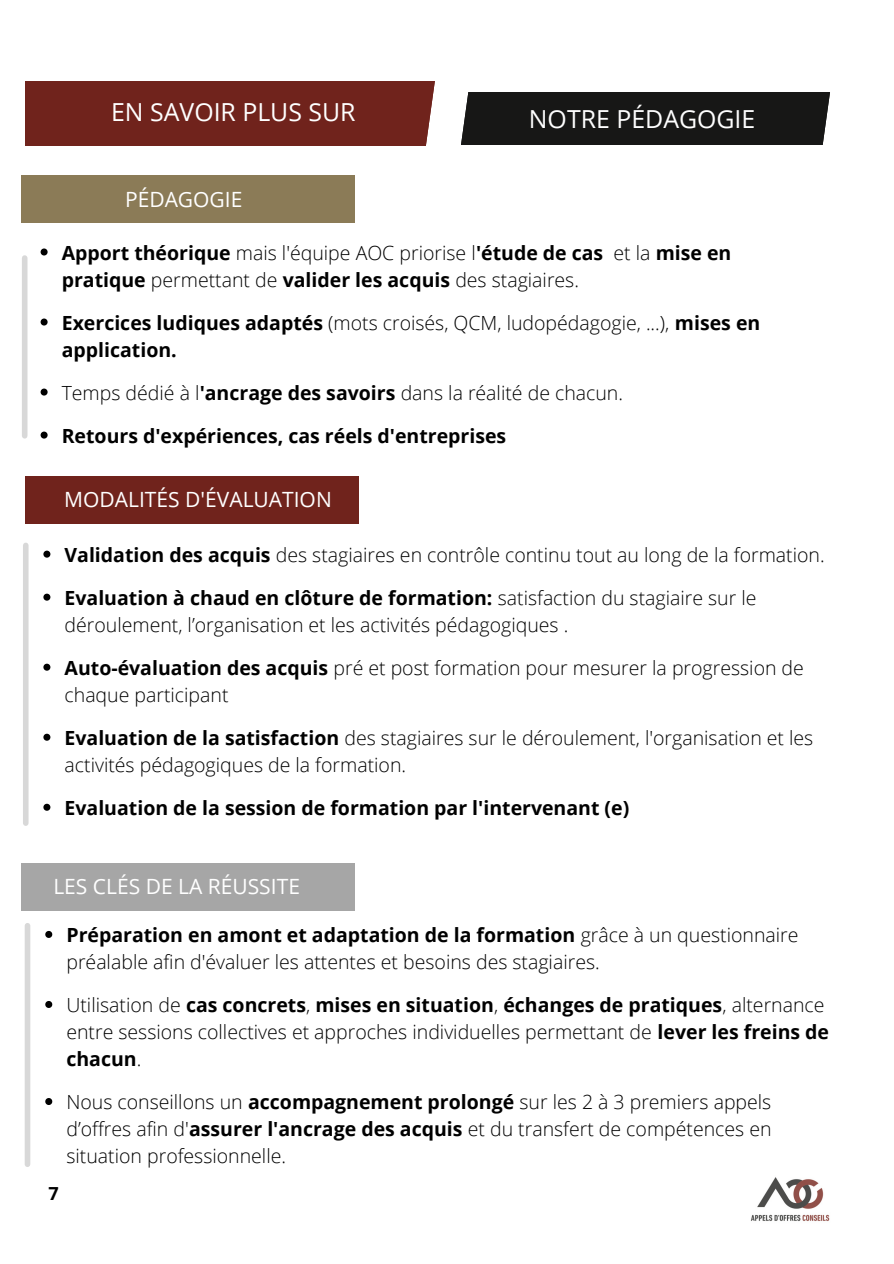
<style>
.page{position:relative;width:894px;height:1264px;background:#fff}
.page>*{position:absolute;margin:0;border:0;box-sizing:border-box;transform-origin:0 0}
.t1{font:24.9px "Open Sans";color:#fff}
.t2{font:21px "Open Sans";color:#fff}
.t3{font:300 19.5px/27px "Open Sans";color:#000}
.t4{font:700 19.5px/27px "Open Sans";color:#000}
.t5{font:700 18px "Open Sans";color:#000}
.s1{font-weight:300}
.s2{font-weight:700}
</style>
<div class="page">
<div style="left:446px;top:92px;width:398px;height:53px;background:#171716"></div>
<svg style="left:822px;top:92px;width:22px;height:53px"></svg>
<div style="left:26px;top:81px;width:428px;height:64px;background:#70231c"></div>
<svg style="left:425px;top:81px;width:44px;height:65px"></svg>
<div style="left:22px;top:258px;width:5px;height:178px;background:#d8d8d8"></div>
<svg style="left:179px;top:523px;width:42px;height:1px"></svg>
<div style="left:25px;top:925px;width:5px;height:239px;background:#d8d8d8"></div>
<svg style="left:41px;top:248px;width:7px;height:7px"></svg>
<svg style="left:41px;top:318px;width:7px;height:7px"></svg>
<svg style="left:41px;top:388px;width:7px;height:7px"></svg>
<svg style="left:41px;top:431px;width:7px;height:7px"></svg>
<svg style="left:43px;top:550px;width:7px;height:7px"></svg>
<svg style="left:43px;top:593px;width:7px;height:7px"></svg>
<svg style="left:43px;top:663px;width:7px;height:7px"></svg>
<svg style="left:43px;top:733px;width:7px;height:7px"></svg>
<svg style="left:43px;top:803px;width:7px;height:7px"></svg>
<div style="left:23px;top:545px;width:6px;height:278px;background:#d8d8d8"></div>
<svg style="left:45px;top:930px;width:7px;height:7px"></svg>
<svg style="left:45px;top:1001px;width:7px;height:6px"></svg>
<svg style="left:45px;top:1098px;width:7px;height:6px"></svg>
<img style="left:750px;top:1177px;width:80px;height:44px">
<div style="left:26px;top:476px;width:333px;height:47px;background:#70231c"></div>
<div style="left:22px;top:176px;width:333px;height:47px;background:#8b7b57"></div>
<div style="left:22px;top:863px;width:333px;height:48px;background:#a6a6a6"></div>
<h1 class="t1" style="left:111px;top:94px;width:246px">EN SAVOIR PLUS SUR</h1>
<h1 class="t1" style="left:528px;top:101px;width:228px">NOTRE PÉDAGOGIE</h1>
<h2 class="t2" style="left:125px;top:185px;width:119px">PÉDAGOGIE</h2>
<h2 class="t4" style="left:62px;top:238px;width:671px">Apport théorique <span class="s1">mais l'équipe AOC priorise l</span>'étude de cas <span class="s1">et la</span> mise en pratique <span class="s1">permettant de</span> valider les acquis <span class="s1">des stagiaires.</span></h2>
<p class="t4" style="left:62px;top:308px;width:700px">Exercices ludiques adaptés <span class="s1">(mots croisés, QCM, ludopédagogie, ...),</span> mises en application.</p>
<p class="t3" style="left:62px;top:378px;width:562px">Temps dédié à l<span class="s2">'ancrage des savoirs</span> dans la réalité de chacun.</p>
<p class="t4" style="left:62px;top:421px;width:446px">Retours d'expériences, cas réels d'entreprises</p>
<p class="t2" style="left:64px;top:484px;width:269px">MODALITÉS D'ÉVALUATION</p>
<p class="t3" style="left:65px;top:540px;width:761px"><span class="s2">Validation des acquis</span> des stagiaires en contrôle continu tout au long de la formation.</p>
<p class="t3" style="left:65px;top:583px;width:693px"><span class="s2">Evaluation à chaud en clôture de formation:</span> satisfaction du stagiaire sur le déroulement, l’organisation et les activités pédagogiques .</p>
<h2 class="t3" style="left:65px;top:653px;width:740px"><span class="s2">Auto-évaluation des acquis</span> pré et post formation pour mesurer la progression de chaque participant</h2>
<p class="t3" style="left:65px;top:723px;width:750px"><span class="s2">Evaluation de la satisfaction</span> des stagiaires sur le déroulement, l'organisation et les activités pédagogiques de la formation.</p>
<p class="t4" style="left:65px;top:793px;width:566px">Evaluation de la session de formation par l'intervenant (e)</p>
<p class="t2" style="left:53px;top:871px;width:248px">LES CLÉS DE LA RÉUSSITE</p>
<p class="t5" style="left:49px;top:1181px;width:12px">7</p>
<p class="t3" style="left:66px;top:920px;width:733px"><span class="s2">Préparation en amont et adaptation de la formation</span> grâce à un questionnaire préalable afin d'évaluer les attentes et besoins des stagiaires.</p>
<p class="t3" style="left:66px;top:990px;width:764px">Utilisation de <span class="s2">cas concrets</span>, <span class="s2">mises en situation</span>, <span class="s2">échanges de pratiques</span>, alternance entre sessions collectives et approches individuelles permettant de <span class="s2">lever les freins de chacun</span>.</p>
<p class="t3" style="left:66px;top:1087px;width:706px;text-align:justify">Nous conseillons un <span class="s2">accompagnement prolongé</span> sur les 2 à 3 premiers appels d’offres afin d'<span class="s2">assurer l'ancrage des acquis</span> et du transfert de compétences en situation professionnelle.</p>
</div>
